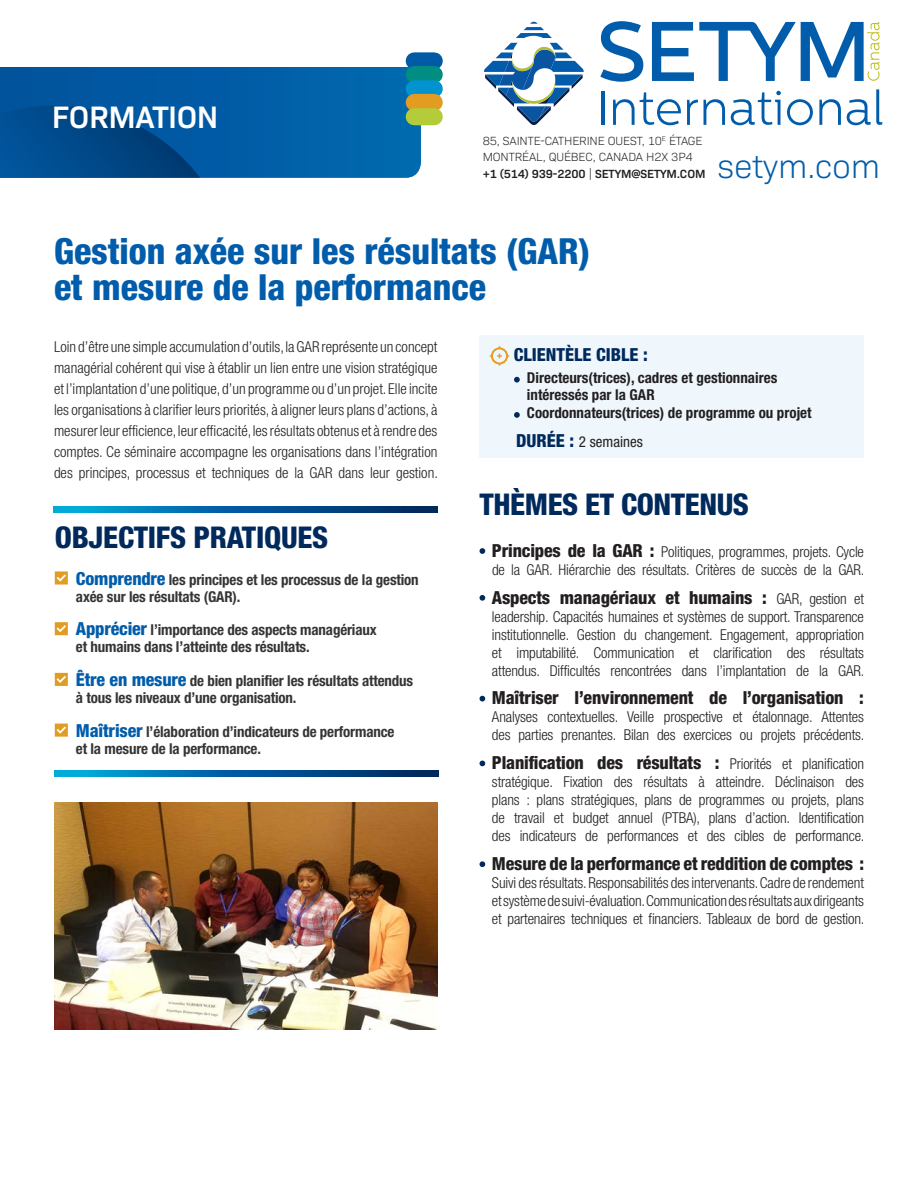
<style>
.page{position:relative;width:918px;height:1188px;background:#fff}
.page>*{position:absolute;margin:0;border:0;box-sizing:border-box;transform-origin:0 0}
.t1{font:800 condensed 36px/36px "Helvetica Neue LT Std";color:#015dab}
.t2{font:300 33.75px "Bio Sans";letter-spacing:-.01em;color:#015dab}
.t3{font:600 31.5px "Bio Sans";letter-spacing:-.015em;color:#fff}
.t4{font:800 condensed 30px "Helvetica Neue LT Std";letter-spacing:-.01em;color:#00295c}
.t5{font:800 condensed 18px "Helvetica Neue LT Std";letter-spacing:-.01em;color:#231f20}
.t6{font:800 condensed 18px "Helvetica Neue LT Std";color:#00295c}
.Body{font:300 condensed 15px/18px "Helvetica Neue LT Std";letter-spacing:-.01em;color:#231f20;text-align:justify}
.t7{font:700 condensed 15px/17.2px "Helvetica Neue LT Std";letter-spacing:-.01em;color:#363536}
.t8{font:700 condensed 15px/17.2px "Helvetica Neue LT Std";color:#231f20}
.t9{font:condensed 15px "Helvetica Neue LT Std";color:#231f20}
.t10{font:300 12px/16.5px "Bio Sans";letter-spacing:-.01em;color:#231f20}
.s1{font-weight:600}
.s2{font-weight:800;font-size:18px;color:#015dab}
.s3{font-weight:800;font-size:18px;color:#00295c}
.s4{font-weight:800;font-size:18px}
.s5{font-weight:300;font-size:15px}
</style>
<div class="page">
<svg style="left:0;top:67px;width:421px;height:111px;background:#0260a6"></svg>
<svg style="left:0;top:105px;width:200px;height:73px;background:#004c8e"></svg>
<div style="left:414px;top:52px;width:20px;height:18px;background:#015aa5"></div>
<div style="left:414px;top:66px;width:20px;height:17px;background:#008d82"></div>
<div style="left:414px;top:80px;width:20px;height:17px;background:#0093d0"></div>
<div style="left:414px;top:94px;width:20px;height:17px;background:#e29c22"></div>
<div style="left:414px;top:108px;width:20px;height:17px;background:#b4cc3a"></div>
<svg style="left:484px;top:21px;width:100px;height:104px"></svg>
<svg style="left:600px;top:21px;width:43px;height:61px"></svg>
<hr style="left:601px;top:91px;width:3px;height:34px;background:#015dab">
<svg style="left:613px;top:92px;width:68px;height:33px"></svg>
<svg style="left:687px;top:100px;width:11px;height:25px"></svg>
<svg style="left:704px;top:99px;width:21px;height:26px"></svg>
<svg style="left:731px;top:91px;width:50px;height:34px"></svg>
<svg style="left:787px;top:99px;width:26px;height:26px"></svg>
<svg style="left:819px;top:99px;width:22px;height:26px"></svg>
<svg style="left:847px;top:89px;width:35px;height:36px"></svg>
<svg style="left:652px;top:22px;width:228px;height:59px"></svg>
<div style="left:480px;top:335px;width:384px;height:123px;background:#eff7fc"></div>
<svg style="left:53px;top:507px;width:384px;height:6px;background:#00619d"></svg>
<svg style="left:480px;top:548px;width:5px;height:6px"></svg>
<svg style="left:480px;top:595px;width:5px;height:6px"></svg>
<svg style="left:480px;top:696px;width:5px;height:5px"></svg>
<svg style="left:480px;top:761px;width:5px;height:5px"></svg>
<svg style="left:480px;top:861px;width:5px;height:6px"></svg>
<div style="left:491px;top:347px;width:17px;height:18px;border:2px solid #e89e21;border-radius:50%"></div>
<svg style="left:490px;top:354px;width:19px;height:4px"></svg>
<svg style="left:514px;top:377px;width:6px;height:6px"></svg>
<svg style="left:514px;top:412px;width:6px;height:6px"></svg>
<img style="left:54px;top:803px;width:383px;height:227px">
<svg style="left:55px;top:571px;width:13px;height:14px"></svg>
<svg style="left:55px;top:622px;width:13px;height:13px"></svg>
<svg style="left:55px;top:673px;width:13px;height:13px"></svg>
<svg style="left:55px;top:724px;width:13px;height:13px"></svg>
<svg style="left:55px;top:771px;width:384px;height:6px;background:#00619d"></svg>
<h3 class="t3" style="left:52px;top:94px;width:168px">FORMATION</h3>
<p class="t10" style="left:483px;top:131px;width:224px">85, SAINTE-CATHERINE OUEST, 10<sup>E</sup> ÉTAGE<br>MONTRÉAL, QUÉBEC, CANADA H2X 3P4 <span class="s1">+1 (514) 939-2200</span> | <span class="s1">SETYM@SETYM.COM</span></p>
<h2 class="t2" style="left:718px;top:142px;width:164px">setym.com</h2>
<p class="t1" style="left:54px;top:232px;width:538px">Gestion axée sur les résultats (GAR) et mesure de la performance</p>
<p class="Body" style="left:54px;top:336px;width:385px;line-height:21px">Loin d’être une simple accumulation d’outils, la GAR représente un concept managérial cohérent qui vise à établir un lien entre une vision stratégique et l’implantation d’une politique, d’un programme ou d’un projet. Elle incite les organisations à clarifier leurs priorités, à aligner leurs plans d’actions, à mesurer leur efficience, leur efficacité, les résultats obtenus et à rendre des comptes. Ce séminaire accompagne les organisations dans l’intégration des principes, processus et techniques de la GAR dans leur gestion.</p>
<p class="t4" style="left:55px;top:519px;width:275px">OBJECTIFS PRATIQUES</p>
<p class="t7" style="left:76px;top:570px;width:344px"><span class="s2">Comprendre</span> les principes et les processus de la gestion axée sur les résultats (GAR).</p>
<p class="t7" style="left:76px;top:621px;width:302px"><span class="s2">Apprécier</span> l’importance des aspects managériaux et humains dans l’atteinte des résultats.</p>
<p class="t7" style="left:76px;top:672px;width:339px"><span class="s2">Être en mesure</span> de bien planifier les résultats attendus à tous les niveaux d’une organisation.</p>
<p class="t7" style="left:76px;top:722px;width:320px"><span class="s2">Maîtriser</span> l’élaboration d’indicateurs de performance et la mesure de la performance.</p>
<p class="t6" style="left:514px;top:344px;width:136px">CLIENTÈLE CIBLE :</p>
<p class="t8" style="left:527px;top:368px;width:252px">Directeurs(trices), cadres et gestionnaires intéressés par la GAR</p>
<p class="t8" style="left:527px;top:404px;width:286px">Coordonnateurs(trices) de programme ou projet</p>
<p class="t9" style="left:516px;top:433px;width:128px"><span class="s3">DURÉE :</span> 2 semaines</p>
<p class="t4" style="left:480px;top:485px;width:271px">THÈMES ET CONTENUS</p>
<p class="Body" style="left:492px;top:542px;width:374px"><span class="s4">Principes de la GAR :</span> Politiques, programmes, projets. Cycle de la GAR. Hiérarchie des résultats. Critères de succès de la GAR.</p>
<p class="t5" style="left:492px;top:586px;width:373px">Aspects managériaux et humains : <span class="s5">GAR, gestion et</span></p>
<p class="Body" style="left:492px;top:607px;width:374px">leadership. Capacités humaines et systèmes de support. Transparence institutionnelle. Gestion du changement. Engagement, appropriation et imputabilité. Communication et clarification des résultats attendus. Difficultés rencontrées dans l’implantation de la GAR.</p>
<p class="t5" style="left:492px;top:687px;width:374px">Maîtriser l’environnement de l’organisation :</p>
<p class="Body" style="left:492px;top:708px;width:374px">Analyses contextuelles. Veille prospective et étalonnage. Attentes des parties prenantes. Bilan des exercices ou projets précédents.</p>
<p class="t5" style="left:492px;top:752px;width:373px">Planification des résultats : <span class="s5">Priorités et planification</span></p>
<p class="Body" style="left:492px;top:773px;width:374px">stratégique. Fixation des résultats à atteindre. Déclinaison des plans : plans stratégiques, plans de programmes ou projets, plans de travail et budget annuel (PTBA), plans d’action. Identification des indicateurs de performances et des cibles de performance.</p>
<p class="t5" style="left:492px;top:853px;width:374px">Mesure de la performance et reddition de comptes :</p>
<p class="Body" style="left:492px;top:874px;width:374px">Suivi des résultats. Responsabilités des intervenants. Cadre de rendement et système de suivi-évaluation. Communication des résultats aux dirigeants et partenaires techniques et financiers. Tableaux de bord de gestion.</p>
</div>
